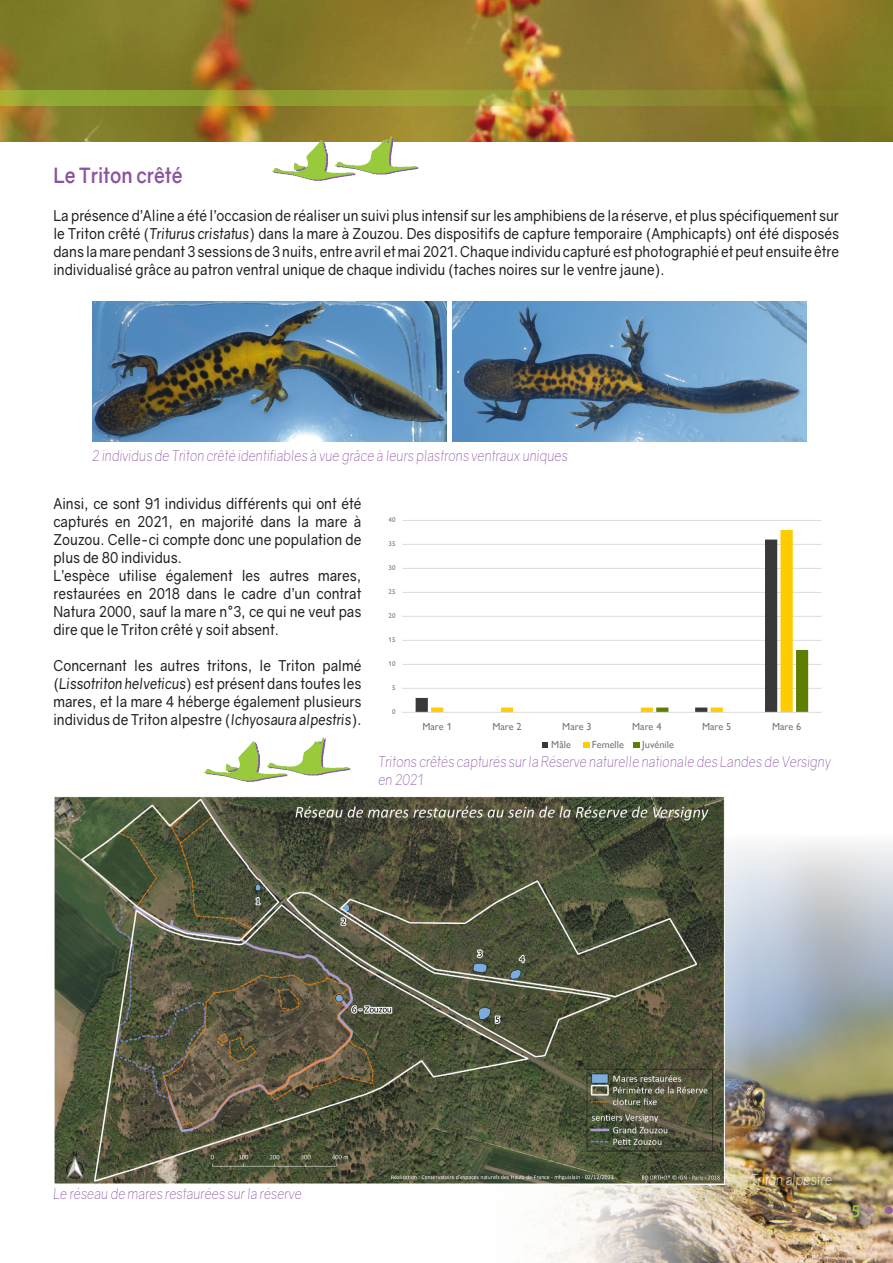
<style>
.page{position:relative;width:893px;height:1263px;background:#fff}
.page>*{position:absolute;margin:0;border:0;box-sizing:border-box;transform-origin:0 0}
.t1{font:700 21px "Gravity";color:#8c54a2;scale:.9 1}
.t2{font:600 18px "Myriad Pro";color:#99ca3b}
.t3{font:15px/18px "Gravity";color:#231f20;text-align:justify;scale:.9 1}
.t4{font:italic 300 15px/18px "Gravity";color:#8c54a2;scale:.9 1}
.t5{font:italic 300 15px "Gravity";color:#fff;scale:.9 1}
.t6{font:10.35px "Gill Sans Nova";color:#76787b}
.t7{font:6.9px "Gill Sans Nova";color:#76787b}
.s1{font-style:italic}
</style>
<div class="page">
<img style="left:543px;top:843px;width:350px;height:420px">
<img style="left:92px;top:302px;width:354px;height:139px">
<img style="left:172px;top:737px;width:206px;height:60px">
<img style="left:0;top:0;width:893px;height:141px">
<svg style="left:0;top:91px;width:893px;height:15px;background:#939631"></svg>
<img style="left:240px;top:117px;width:206px;height:64px">
<svg style="left:862px;top:1206px;width:9px;height:8px"></svg>
<hr style="left:402px;top:688px;width:419px;height:1px;background:#dcdddf">
<hr style="left:402px;top:664px;width:419px;height:1px;background:#dcdddf">
<hr style="left:402px;top:640px;width:419px;height:1px;background:#dcdddf">
<hr style="left:402px;top:616px;width:419px;height:1px;background:#dcdddf">
<hr style="left:402px;top:592px;width:419px;height:1px;background:#dcdddf">
<hr style="left:402px;top:568px;width:419px;height:1px;background:#dcdddf">
<hr style="left:402px;top:544px;width:419px;height:1px;background:#dcdddf">
<hr style="left:402px;top:520px;width:419px;height:1px;background:#dcdddf">
<svg style="left:431px;top:530px;width:362px;height:182px"></svg>
<svg style="left:656px;top:650px;width:152px;height:62px"></svg>
<hr style="left:402px;top:712px;width:419px;height:1px;background:#dcdddf">
<svg style="left:542px;top:742px;width:6px;height:6px"></svg>
<svg style="left:583px;top:742px;width:6px;height:6px"></svg>
<svg style="left:633px;top:742px;width:6px;height:6px"></svg>
<img style="left:453px;top:302px;width:354px;height:139px">
<img style="left:54px;top:797px;width:671px;height:387px">
<p class="t1" style="left:53px;top:163px;width:145px">Le Triton crêté</p>
<p class="t3" style="left:53px;top:207px;width:874px">La présence d’Aline a été l’occasion de réaliser un suivi plus intensif sur les amphibiens de la réserve, et plus spécifiquement sur le Triton crêté (<span class="s1">Triturus cristatus</span>) dans la mare à Zouzou. Des dispositifs de capture temporaire (Amphicapts) ont été disposés dans la mare pendant 3 sessions de 3 nuits, entre avril et mai 2021. Chaque individu capturé est photographié et peut ensuite être individualisé grâce au patron ventral unique de chaque individu (taches noires sur le ventre jaune).</p>
<p class="t4" style="left:92px;top:446px;width:530px">2 individus de Triton crêté identifiables à vue grâce à leurs plastrons ventraux uniques</p>
<p class="t3" style="left:53px;top:495px;width:344px">Ainsi, ce sont 91 individus différents qui ont été capturés en 2021, en majorité dans la mare à Zouzou. Celle-ci compte donc une population de plus de 80 individus.</p>
<p class="t3" style="left:53px;top:567px;width:344px">L’espèce utilise également les autres mares, restaurées en 2018 dans le cadre d’un contrat Natura 2000, sauf la mare n°3, ce qui ne veut pas dire que le Triton crêté y soit absent.</p>
<p class="t3" style="left:53px;top:657px;width:344px">Concernant les autres tritons, le Triton palmé (<span class="s1">Lissotriton helveticus</span>) est présent dans toutes les mares, et la mare 4 héberge également plusieurs individus de Triton alpestre (<span class="s1">Ichyosaura alpestris</span>).</p>
<p class="t7" style="left:389px;top:516px;width:8px">40</p>
<p class="t7" style="left:389px;top:540px;width:8px">35</p>
<p class="t7" style="left:389px;top:564px;width:8px">30</p>
<p class="t7" style="left:389px;top:588px;width:8px">25</p>
<p class="t7" style="left:389px;top:612px;width:8px">20</p>
<p class="t7" style="left:389px;top:636px;width:8px">15</p>
<p class="t7" style="left:389px;top:660px;width:8px">10</p>
<p class="t7" style="left:392px;top:684px;width:5px">5</p>
<p class="t7" style="left:392px;top:708px;width:5px">0</p>
<p class="t6" style="left:423px;top:720px;width:31px">Mare 1</p>
<p class="t6" style="left:492px;top:720px;width:31px">Mare 2</p>
<p class="t6" style="left:562px;top:720px;width:31px">Mare 3</p>
<p class="t6" style="left:632px;top:720px;width:31px">Mare 4</p>
<p class="t6" style="left:702px;top:720px;width:31px">Mare 5</p>
<p class="t6" style="left:772px;top:720px;width:31px">Mare 6</p>
<p class="t6" style="left:551px;top:738px;width:21px">Mâle</p>
<p class="t6" style="left:592px;top:738px;width:34px">Femelle</p>
<p class="t6" style="left:642px;top:738px;width:33px">Juvénile</p>
<p class="t4" style="left:378px;top:752px;width:504px">Tritons crêtés capturés sur la Réserve naturelle nationale des Landes de Versigny en 2021</p>
<p class="t4" style="left:53px;top:1184px;width:278px">Le réseau de mares restaurées sur la réserve</p>
<p class="t5" style="left:751px;top:1171px;width:92px">Triton alpestre</p>
<p class="t2" style="left:851px;top:1199px;width:11px">5</p>
</div>
